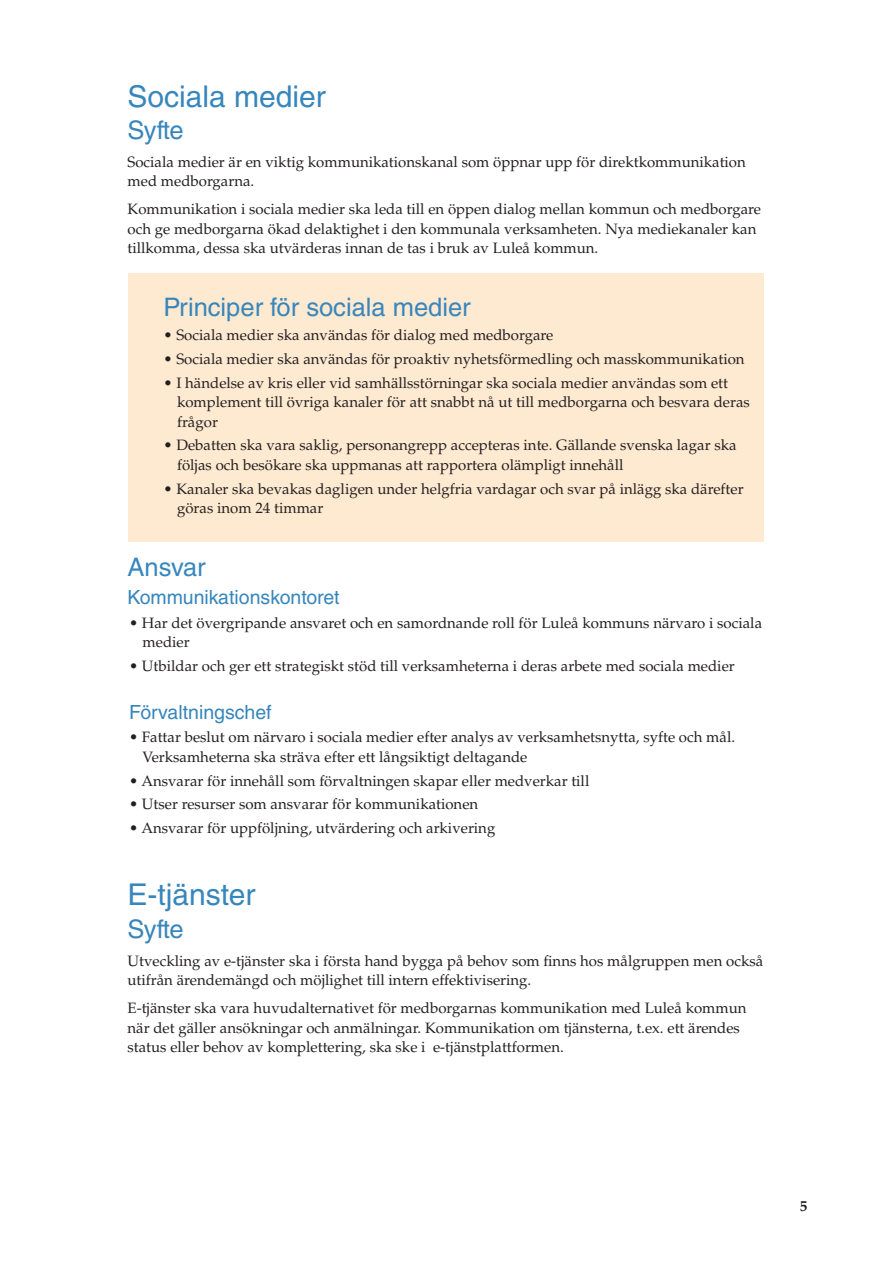
<style>
.page{position:relative;width:893px;height:1263px;background:#fff}
.page>*{position:absolute;margin:0;border:0;box-sizing:border-box;transform-origin:0 0}
.Rubrik_1{font:30px "Helvetica LT Std";color:#3786bc}
.Rubrik_2{font:25.5px "Helvetica LT Std";color:#3786bc}
.Rubrik_3{font:19.5px "Helvetica LT Std";color:#3786bc}
.bröd_punkter{font:19.5px "Helvetica LT Std";color:#3786bc}
.bröd_punkter-2{font:15px/19.5px "Palatino LT Std";color:#231f20}
.bröd{font:15px/19.5px "Palatino LT Std";color:#231f20}
.t1{font:700 15px "Palatino LT Std";color:#231f20}
</style>
<div class="page">
<div style="left:128px;top:273px;width:635px;height:269px;background:#fee9d1"></div>
<p class="Rubrik_1" style="left:128px;top:79px;width:200px">Sociala medier</p>
<p class="Rubrik_2" style="left:128px;top:115px;width:57px">Syfte</p>
<p class="bröd" style="left:128px;top:152px;width:620px">Sociala medier är en viktig kommunikationskanal som öppnar upp för direktkommunikation med medborgarna.</p>
<p class="bröd" style="left:128px;top:200px;width:635px">Kommunikation i sociala medier ska leda till en öppen dialog mellan kommun och medborgare och ge medborgarna ökad delaktighet i den kommunala verksamheten. Nya mediekanaler kan tillkomma, dessa ska utvärderas innan de tas i bruk av Luleå kommun.</p>
<p class="Rubrik_2" style="left:164px;top:293px;width:309px">Principer för sociala medier</p>
<p class="bröd_punkter-2" style="left:164px;top:326px;width:391px">• Sociala medier ska användas för dialog med medborgare</p>
<p class="bröd_punkter-2" style="left:164px;top:349px;width:583px">• Sociala medier ska användas för proaktiv nyhetsförmedling och masskommunikation</p>
<p class="bröd_punkter-2" style="left:177px;top:373px;width:574px;text-indent:-14px">• I händelse av kris eller vid samhällsstörningar ska sociala medier användas som ett komplement till övriga kanaler för att snabbt nå ut till medborgarna och besvara deras frågor</p>
<p class="bröd_punkter-2" style="left:177px;top:436px;width:561px;text-indent:-14px">• Debatten ska vara saklig, personangrepp accepteras inte. Gällande svenska lagar ska följas och besökare ska uppmanas att rapportera olämpligt innehåll</p>
<p class="bröd_punkter-2" style="left:177px;top:479px;width:568px;text-indent:-14px">• Kanaler ska bevakas dagligen under helgfria vardagar och svar på inlägg ska därefter göras inom 24 timmar</p>
<p class="Rubrik_2" style="left:128px;top:552px;width:80px">Ansvar</p>
<p class="Rubrik_3" style="left:128px;top:586px;width:214px">Kommunikationskontoret</p>
<p class="bröd_punkter-2" style="left:143px;top:613px;width:621px;text-indent:-14px">• Har det övergripande ansvaret och en samordnande roll för Luleå kommuns närvaro i sociala medier</p>
<p class="bröd_punkter-2" style="left:129px;top:657px;width:607px">• Utbildar och ger ett strategiskt stöd till verksamheterna i deras arbete med sociala medier</p>
<p class="bröd_punkter" style="left:129px;top:700px;width:144px">Förvaltningschef</p>
<p class="bröd_punkter-2" style="left:143px;top:728px;width:594px;text-indent:-14px">• Fattar beslut om närvaro i sociala medier efter analys av verksamhetsnytta, syfte och mål.<br>Verksamheterna ska sträva efter ett långsiktigt deltagande</p>
<p class="bröd_punkter-2" style="left:129px;top:771px;width:462px">• Ansvarar för innehåll som förvaltningen skapar eller medverkar till</p>
<p class="bröd_punkter-2" style="left:129px;top:795px;width:351px">• Utser resurser som ansvarar för kommunikationen</p>
<p class="bröd_punkter-2" style="left:129px;top:819px;width:368px">• Ansvarar för uppföljning, utvärdering och arkivering</p>
<p class="Rubrik_1" style="left:128px;top:877px;width:129px">E-tjänster</p>
<p class="Rubrik_2" style="left:128px;top:914px;width:57px">Syfte</p>
<p class="bröd" style="left:128px;top:951px;width:637px">Utveckling av e-tjänster ska i första hand bygga på behov som finns hos målgruppen men också utifrån ärendemängd och möjlighet till intern effektivisering.</p>
<p class="bröd" style="left:128px;top:998px;width:620px">E-tjänster ska vara huvudalternativet för medborgarnas kommunikation med Luleå kommun när det gäller ansökningar och anmälningar. Kommunikation om tjänsterna, t.ex. ett ärendes status eller behov av komplettering, ska ske i e-tjänstplattformen.</p>
<p class="t1" style="left:800px;top:1197px;width:9px">5</p>
</div>
